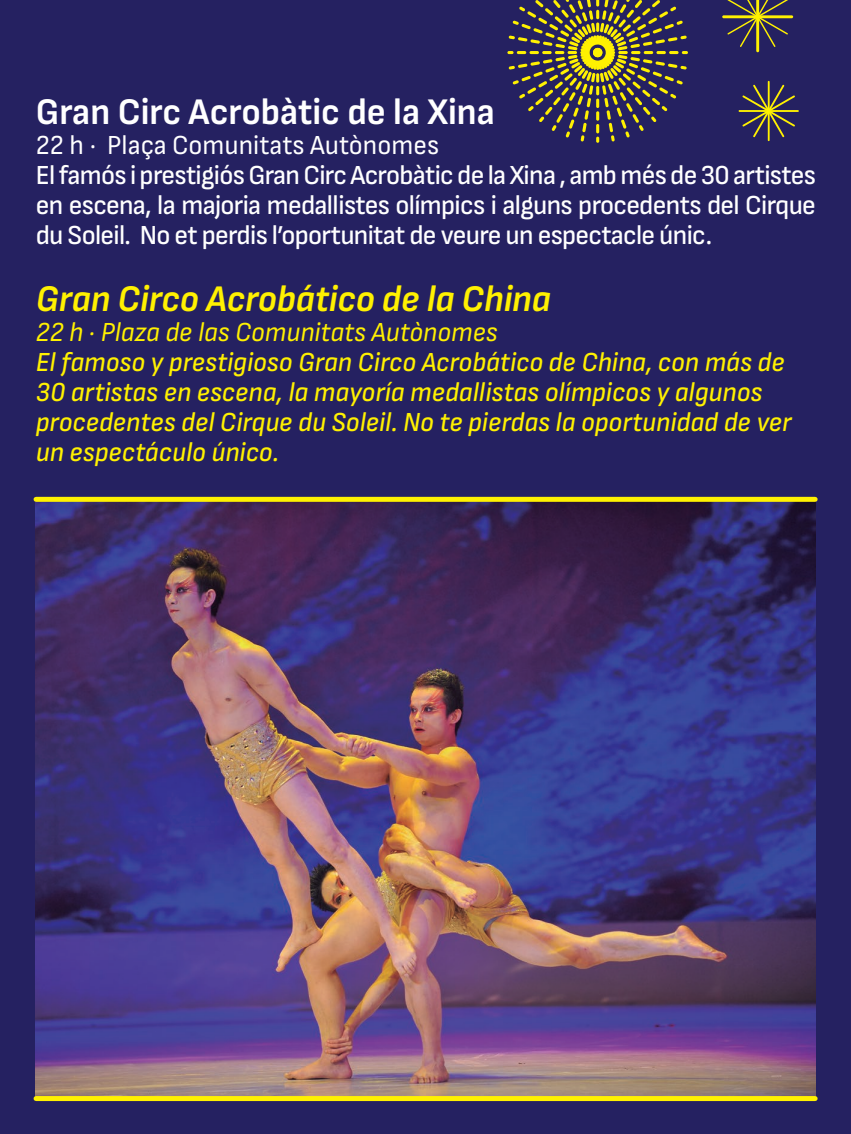
<style>
.page{position:relative;width:851px;height:1134px;background:#fff}
.page>*{position:absolute;margin:0;border:0;box-sizing:border-box;transform-origin:0 0}
.t1{font:italic 700 semi-condensed 37.5px "Sofia Sans";color:#fff101}
.t2{font:700 semi-condensed 37.5px "Sofia Sans";color:#fff}
.t3{font:italic 500 semi-condensed 27.5px/30px "Sofia Sans";color:#fff101}
.t4{font:500 semi-condensed 27.5px/30px "Sofia Sans";letter-spacing:-.025em;color:#fff;text-align:justify}
.t5{font:italic semi-condensed 27.5px "Sofia Sans";color:#fff101}
.t6{font:semi-condensed 27.5px "Sofia Sans";color:#fff}
</style>
<div class="page">
<div style="left:0;top:0;width:850px;height:1134px;background:#252161"></div>
<hr style="left:767px;top:81px;width:2px;height:60px;background:#fff101">
<hr style="left:738px;top:110px;width:60px;height:2px;background:#fff101">
<svg style="left:742px;top:85px;width:52px;height:52px"></svg>
<svg style="left:507px;top:0;width:180px;height:143px"></svg>
<img style="left:36px;top:502px;width:779px;height:594px">
<div style="left:36px;top:1096px;width:779px;height:5px;background:#fff101"></div>
<div style="left:36px;top:497px;width:779px;height:5px;background:#fff101"></div>
<hr style="left:722px;top:15px;width:71px;height:3px;background:#fff101">
<svg style="left:727px;top:0;width:60px;height:52px"></svg>
<h1 class="t2" style="left:36px;top:90px;width:460px">Gran Circ Acrobàtic de la Xina</h1>
<p class="t6" style="left:36px;top:129px;width:405px">22 h · Plaça Comunitats Autònomes</p>
<p class="t4" style="left:36px;top:160px;width:781px">El famós i prestigiós Gran Circ Acrobàtic de la Xina , amb més de 30 artistes en escena, la majoria medallistes olímpics i alguns procedents del Cirque du Soleil. No et perdis l’oportunitat de veure un espectacle únic.</p>
<h1 class="t1" style="left:36px;top:277px;width:516px">Gran Circo Acrobático de la China</h1>
<p class="t5" style="left:36px;top:317px;width:463px">22 h · Plaza de las Comunitats Autònomes</p>
<p class="t3" style="left:36px;top:347px;width:757px">El famoso y prestigioso Gran Circo Acrobático de China, con más de 30 artistas en escena, la mayoría medallistas olímpicos y algunos procedentes del Cirque du Soleil. No te pierdas la oportunidad de ver un espectáculo único.</p>
</div>
